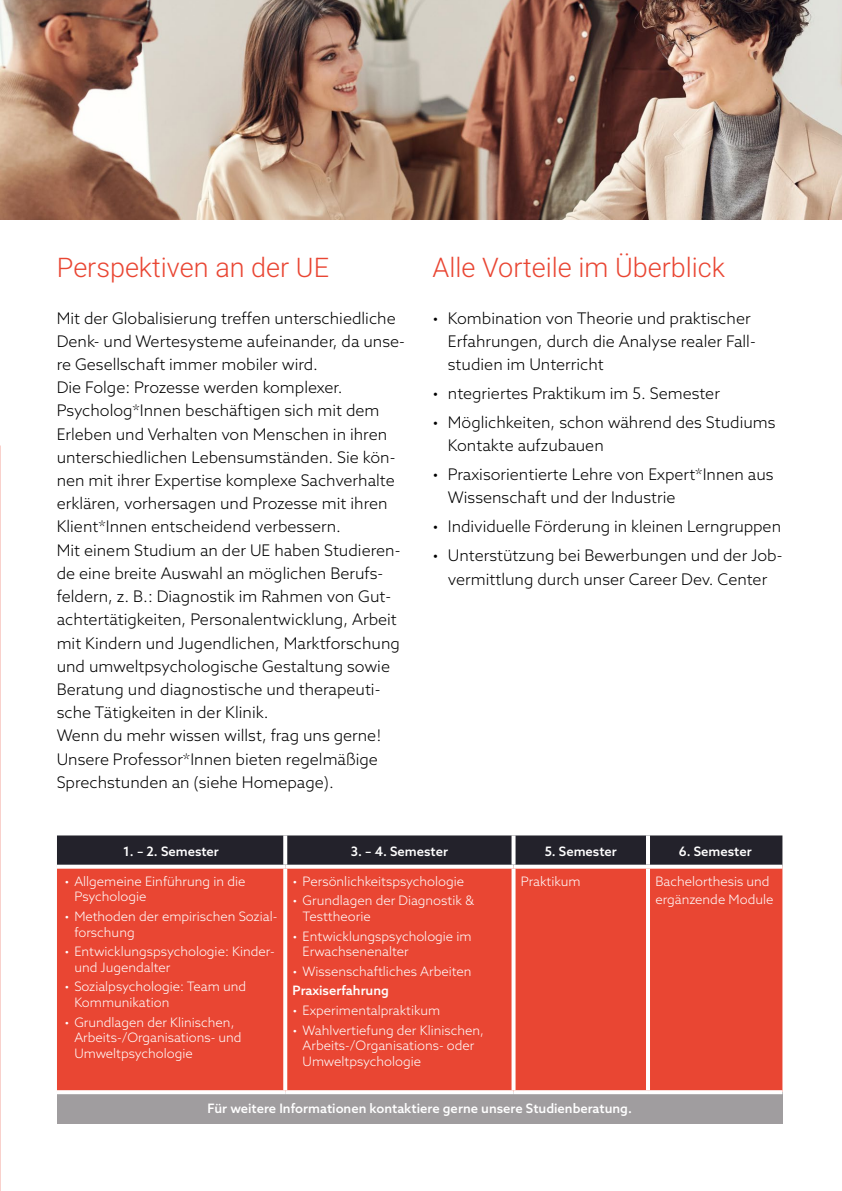
<style>
.page{position:relative;width:842px;height:1191px;background:#fff}
.page>*{position:absolute;margin:0;border:0;box-sizing:border-box;transform-origin:0 0}
.t1{font:300 27px "Heebo";color:#e94633}
.t2{font:300 16px/23.2px "Azo Sans";color:#000}
.t3{font:300 13px/15.6px "Azo Sans";color:#fff}
.t4{font:500 13px "Azo Sans";color:#fff}
</style>
<div class="page">
<svg style="left:0;top:219px;width:1px;height:412px"></svg>
<img style="left:0;top:0;width:842px;height:219px">
<div style="left:57px;top:835px;width:725px;height:29px;background:#23222b"></div>
<div style="left:57px;top:868px;width:725px;height:222px;background:#e94633"></div>
<div style="left:57px;top:1092px;width:725px;height:32px;background:#a09d9f"></div>
<svg style="left:283px;top:868px;width:4px;height:222px"></svg>
<svg style="left:57px;top:1090px;width:228px;height:4px"></svg>
<svg style="left:285px;top:1090px;width:228px;height:4px"></svg>
<svg style="left:513px;top:1090px;width:135px;height:4px"></svg>
<svg style="left:648px;top:1090px;width:134px;height:4px"></svg>
<svg style="left:511px;top:868px;width:4px;height:222px"></svg>
<hr style="left:646px;top:868px;width:4px;height:222px;background:#fff">
<svg style="left:57px;top:864px;width:228px;height:1px"></svg>
<svg style="left:285px;top:864px;width:228px;height:4px"></svg>
<svg style="left:513px;top:864px;width:135px;height:4px"></svg>
<svg style="left:648px;top:864px;width:134px;height:1px"></svg>
<svg style="left:283px;top:835px;width:4px;height:29px"></svg>
<svg style="left:511px;top:835px;width:4px;height:29px"></svg>
<hr style="left:646px;top:835px;width:4px;height:29px;background:#fff">
<h1 class="t1" style="left:57px;top:249px;width:274px">Perspektiven an der UE</h1>
<p class="t2" style="left:57px;top:306px;width:350px">Mit der Globalisierung treffen unterschiedliche Denk- und Wertesysteme aufeinander, da unse&shy;re Gesellschaft immer mobiler wird.<br>Die Folge: Prozesse werden komplexer.<br>Psycholog*Innen beschäftigen sich mit dem Erleben und Verhalten von Menschen in ihren unterschiedlichen Lebensumständen. Sie kön&shy;nen mit ihrer Expertise komplexe Sachverhalte erklären, vorhersagen und Prozesse mit ihren Klient*Innen entscheidend verbessern.<br>Mit einem Studium an der UE haben Studieren&shy;de eine breite Auswahl an möglichen Berufs&shy;feldern, z. B.: Diagnostik im Rahmen von Gut&shy;achtertätigkeiten, Personalentwicklung, Arbeit mit Kindern und Jugendlichen, Marktforschung und umweltpsychologische Gestaltung sowie Beratung und diagnostische und therapeuti&shy;sche Tätigkeiten in der Klinik.<br>Wenn du mehr wissen willst, frag uns gerne!<br>Unsere Professor*Innen bieten regelmäßige Sprechstunden an (siehe Homepage).</p>
<h1 class="t1" style="left:433px;top:249px;width:294px">Alle Vorteile im Überblick</h1>
<p class="t2" style="left:448px;top:306px;width:309px;text-indent:-15px">• Kombination von Theorie und praktischer<br>Erfahrungen, durch die Analyse realer Fall&shy;studien im Unterricht</p>
<p class="t2" style="left:433px;top:381px;width:289px">• ntegriertes Praktikum im 5. Semester</p>
<p class="t2" style="left:448px;top:410px;width:329px;text-indent:-15px">• Möglichkeiten, schon während des Studiums<br>Kontakte aufzubauen</p>
<p class="t2" style="left:448px;top:463px;width:327px;text-indent:-15px">• Praxisorientierte Lehre von Expert*Innen aus<br>Wissenschaft und der Industrie</p>
<p class="t2" style="left:433px;top:515px;width:350px">• Individuelle Förderung in kleinen Lerngruppen</p>
<p class="t2" style="left:433px;top:544px;width:351px;text-align:center">• Unterstützung bei Bewerbungen und der Job&shy;vermittlung durch unser Career Dev. Center</p>
<p class="t4" style="left:123px;top:843px;width:97px">1. – 2. Semester</p>
<p class="t4" style="left:351px;top:843px;width:99px">3. – 4. Semester</p>
<p class="t4" style="left:545px;top:843px;width:74px">5. Semester</p>
<p class="t4" style="left:679px;top:843px;width:74px">6. Semester</p>
<p class="t3" style="left:74px;top:873px;width:173px;text-indent:-10px">• Allgemeine Einführung in die<br>Psychologie</p>
<p class="t3" style="left:74px;top:908px;width:204px;text-indent:-10px">• Methoden der empirischen Sozial&shy;forschung</p>
<p class="t3" style="left:74px;top:943px;width:202px;text-indent:-10px">• Entwicklungspsychologie: Kinder&shy;und Jugendalter</p>
<p class="t3" style="left:74px;top:978px;width:173px;text-indent:-10px">• Sozialpsychologie: Team und<br>Kommunikation</p>
<p class="t3" style="left:74px;top:1014px;width:169px;text-indent:-10px">• Grundlagen der Klinischen,<br>Arbeits-/Organisations- und<br>Umweltpsychologie</p>
<p class="t3" style="left:293px;top:873px;width:173px">• Persönlichkeitspsychologie</p>
<p class="t3" style="left:303px;top:893px;width:173px;text-indent:-10px">• Grundlagen der Diagnostik &amp;<br>Testtheorie</p>
<p class="t3" style="left:303px;top:928px;width:171px;text-indent:-10px">• Entwicklungspsychologie im<br>Erwachsenenalter</p>
<p class="t3" style="left:293px;top:963px;width:180px">• Wissenschaftliches Arbeiten</p>
<p class="t4" style="left:293px;top:982px;width:98px">Praxiserfahrung</p>
<p class="t3" style="left:293px;top:1002px;width:149px">• Experimentalpraktikum</p>
<p class="t3" style="left:303px;top:1022px;width:183px;text-indent:-10px">• Wahlvertiefung der Klinischen,<br>Arbeits-/Organisations- oder<br>Umweltpsychologie</p>
<p class="t3" style="left:521px;top:874px;width:61px">Praktikum</p>
<p class="t3" style="left:655px;top:873px;width:120px;line-height:17.4px">Bachelorthesis und ergänzende Module</p>
<p class="t4" style="left:207px;top:1099px;width:426px">Für weitere Informationen kontaktiere gerne unsere Studienberatung.</p>
</div>
